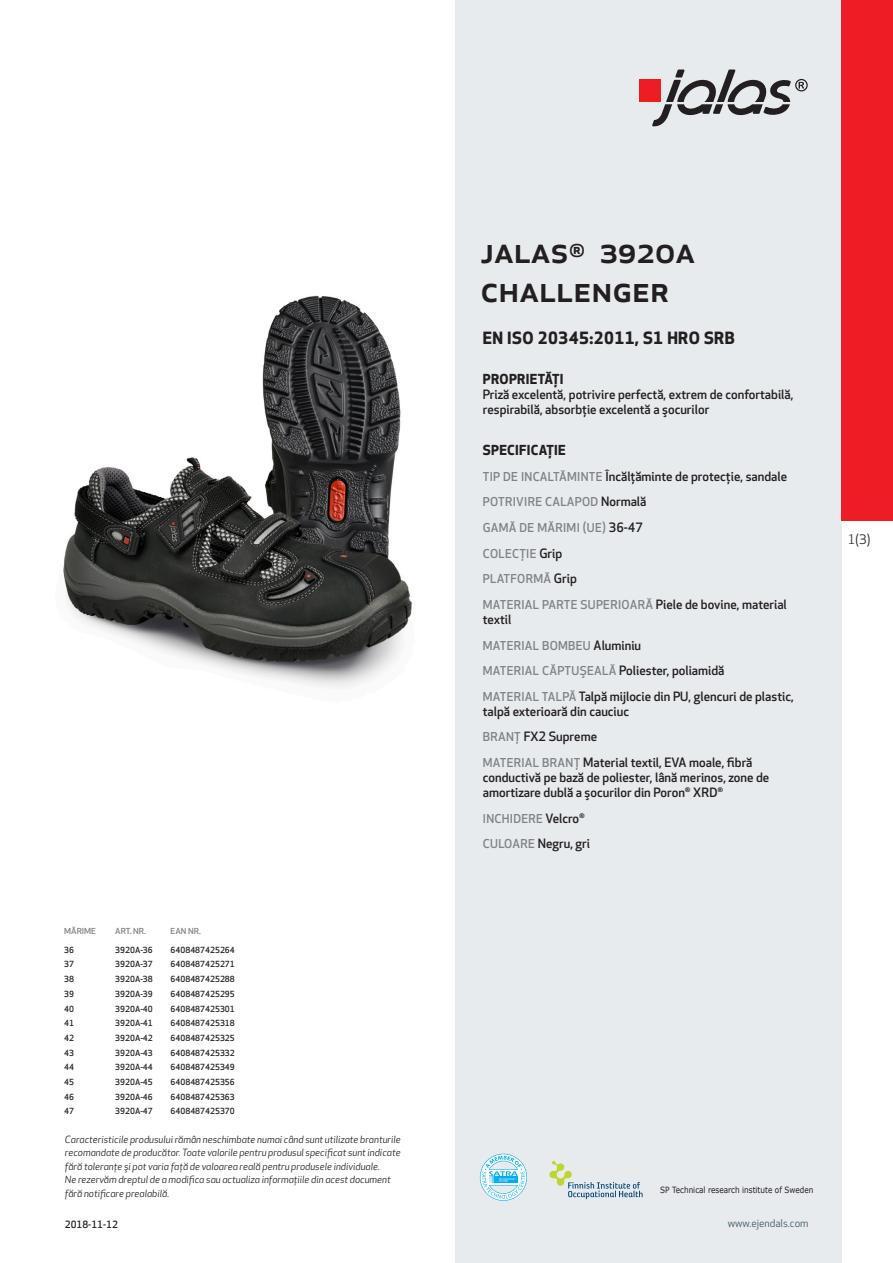
<style>
.page{position:relative;width:893px;height:1263px;background:#fff}
.page>*{position:absolute;margin:0;border:0;box-sizing:border-box;transform-origin:0 0}
.prodname{font:500 36px/39px "Apex New";color:#231f20}
.Funktion_body{font:700 16.5px "Apex New";letter-spacing:.025em;color:#231f20}
.Funktion_body-2{font:700 13.5px "Apex New";letter-spacing:.025em;color:#231f20}
.t1{font:12.75px "Apex New";color:#231f20}
.Funktion_body-3{font:500 12.6px/15px "Apex New";color:#231f20}
.Funktion_body-4{font:500 12px "Apex New";letter-spacing:.025em;color:#808285}
.t2{font:10.5px "Apex New";color:#405968}
.t3{font:italic 9.75px/13.5px "Apex New";color:#231f20}
.Sidfot_datum{font:500 9.75px "Apex New";color:#231f20}
.t4{font:8.55px "Verdana";color:#231f20;scale:.85 1}
.ArticleTable_body{font:500 8.25px "Apex New";color:#231f20}
.ArticeTable_header{font:500 8.1px "Apex New";color:#808285;scale:1.06 1}
.s1{font-size:12px;color:#808285}
.s2{font-size:12.6px;color:#231f20}
</style>
<div class="page">
<div style="left:455px;top:0;width:387px;height:1263px;background:#e8ebee"></div>
<svg style="left:549px;top:1161px;width:94px;height:38px"></svg>
<svg style="left:480px;top:1154px;width:47px;height:47px"></svg>
<div style="left:639px;top:80px;width:22px;height:22px;background:#ee1d23"></div>
<svg style="left:652px;top:70px;width:156px;height:56px"></svg>
<div style="left:842px;top:0;width:51px;height:520px;background:#ee1d23"></div>
<img style="left:63px;top:296px;width:349px;height:391px">
<p class="ArticeTable_header" style="left:64px;top:925px;width:32px">MĂRIME</p>
<p class="ArticeTable_header" style="left:115px;top:925px;width:31px">ART. NR.</p>
<p class="ArticeTable_header" style="left:171px;top:925px;width:30px">EAN NR.</p>
<p class="ArticleTable_body" style="left:64px;top:944px;width:11px">36</p>
<p class="ArticleTable_body" style="left:115px;top:944px;width:39px">3920A-36</p>
<p class="ArticleTable_body" style="left:171px;top:944px;width:66px">6408487425264</p>
<p class="ArticleTable_body" style="left:64px;top:959px;width:11px">37</p>
<p class="ArticleTable_body" style="left:115px;top:959px;width:39px">3920A-37</p>
<p class="ArticleTable_body" style="left:171px;top:959px;width:66px">6408487425271</p>
<p class="ArticleTable_body" style="left:64px;top:973px;width:11px">38</p>
<p class="ArticleTable_body" style="left:115px;top:973px;width:39px">3920A-38</p>
<p class="ArticleTable_body" style="left:171px;top:973px;width:66px">6408487425288</p>
<p class="ArticleTable_body" style="left:64px;top:988px;width:11px">39</p>
<p class="ArticleTable_body" style="left:115px;top:988px;width:39px">3920A-39</p>
<p class="ArticleTable_body" style="left:171px;top:988px;width:66px">6408487425295</p>
<p class="ArticleTable_body" style="left:64px;top:1003px;width:11px">40</p>
<p class="ArticleTable_body" style="left:115px;top:1003px;width:39px">3920A-40</p>
<p class="ArticleTable_body" style="left:171px;top:1003px;width:66px">6408487425301</p>
<p class="ArticleTable_body" style="left:64px;top:1018px;width:11px">41</p>
<p class="ArticleTable_body" style="left:115px;top:1018px;width:39px">3920A-41</p>
<p class="ArticleTable_body" style="left:171px;top:1018px;width:66px">6408487425318</p>
<p class="ArticleTable_body" style="left:64px;top:1032px;width:11px">42</p>
<p class="ArticleTable_body" style="left:115px;top:1032px;width:39px">3920A-42</p>
<p class="ArticleTable_body" style="left:171px;top:1032px;width:66px">6408487425325</p>
<p class="ArticleTable_body" style="left:64px;top:1047px;width:11px">43</p>
<p class="ArticleTable_body" style="left:115px;top:1047px;width:39px">3920A-43</p>
<p class="ArticleTable_body" style="left:171px;top:1047px;width:66px">6408487425332</p>
<p class="ArticleTable_body" style="left:64px;top:1062px;width:11px">44</p>
<p class="ArticleTable_body" style="left:115px;top:1062px;width:39px">3920A-44</p>
<p class="ArticleTable_body" style="left:171px;top:1062px;width:66px">6408487425349</p>
<p class="ArticleTable_body" style="left:64px;top:1076px;width:11px">45</p>
<p class="ArticleTable_body" style="left:115px;top:1076px;width:39px">3920A-45</p>
<p class="ArticleTable_body" style="left:171px;top:1076px;width:66px">6408487425356</p>
<p class="ArticleTable_body" style="left:64px;top:1091px;width:11px">46</p>
<p class="ArticleTable_body" style="left:115px;top:1091px;width:39px">3920A-46</p>
<p class="ArticleTable_body" style="left:171px;top:1091px;width:66px">6408487425363</p>
<p class="ArticleTable_body" style="left:64px;top:1106px;width:11px">47</p>
<p class="ArticleTable_body" style="left:115px;top:1106px;width:39px">3920A-47</p>
<p class="ArticleTable_body" style="left:171px;top:1106px;width:66px">6408487425370</p>
<p class="t3" style="left:65px;top:1132px;width:337px">Caracteristicile produsului rămân neschimbate numai când sunt utilizate branturile recomandate de producător. Toate valorile pentru produsul specificat sunt indicate fără toleranţe şi pot varia faţă de valoarea reală pentru produsele individuale.<br>Ne rezervăm dreptul de a modifica sau actualiza informaţiile din acest document fără notificare prealabilă.</p>
<p class="Sidfot_datum" style="left:65px;top:1218px;width:54px">2018-11-12</p>
<p class="prodname" style="left:480px;top:230px;width:216px">JALAS<sup>®</sup> 3920A<br>Challenger</p>
<p class="Funktion_body" style="left:483px;top:326px;width:253px">EN ISO 20345:2011, S1 HRO SRB</p>
<p class="Funktion_body-2" style="left:483px;top:370px;width:82px">PROPRIETĂŢI</p>
<p class="Funktion_body-3" style="left:483px;top:387px;width:312px">Priză excelentă, potrivire perfectă, extrem de confortabilă, respirabilă, absorbţie excelentă a şocurilor</p>
<p class="Funktion_body-2" style="left:483px;top:440px;width:84px">SPECIFICAŢIE</p>
<p class="Funktion_body-3" style="left:483px;top:468px;width:306px"><span class="s1">TIP DE INCALTĂMINTE</span> Încălţăminte de protecţie, sandale</p>
<p class="Funktion_body-4" style="left:483px;top:494px;width:165px">POTRIVIRE CALAPOD <span class="s2">Normală</span></p>
<p class="Funktion_body-4" style="left:483px;top:520px;width:162px">GAMĂ DE MĂRIMI (UE) <span class="s2">36-47</span></p>
<p class="Funktion_body-4" style="left:483px;top:545px;width:81px">COLECŢIE <span class="s2">Grip</span></p>
<p class="Funktion_body-4" style="left:483px;top:571px;width:96px">PLATFORMĂ <span class="s2">Grip</span></p>
<p class="Funktion_body-4" style="left:483px;top:596px;width:306px">MATERIAL PARTE SUPERIOARĂ <span class="s2">Piele de bovine, material</span></p>
<p class="Funktion_body-3" style="left:483px;top:612px;width:30px">textil</p>
<p class="Funktion_body-4" style="left:483px;top:637px;width:160px">MATERIAL BOMBEU <span class="s2">Aluminiu</span></p>
<p class="Funktion_body-3" style="left:483px;top:663px;width:243px"><span class="s1">MATERIAL CĂPTUŞEALĂ</span> Poliester, poliamidă</p>
<p class="Funktion_body-3" style="left:483px;top:688px;width:312px"><span class="s1">MATERIAL TALPĂ</span> Talpă mijlocie din PU, glencuri de plastic, talpă exterioară din cauciuc</p>
<p class="Funktion_body-3" style="left:483px;top:729px;width:116px"><span class="s1">BRANŢ</span> FX2 Supreme</p>
<p class="Funktion_body-3" style="left:483px;top:755px;width:288px"><span class="s1">MATERIAL BRANŢ</span> Material textil, EVA moale, fibră conductivă pe bază de poliester, lână merinos, zone de amortizare dublă a şocurilor din Poron<sup>®</sup> XRD<sup>®</sup></p>
<p class="Funktion_body-4" style="left:483px;top:810px;width:104px">INCHIDERE <span class="s2">Velcro</span><sup>®</sup></p>
<p class="Funktion_body-3" style="left:483px;top:836px;width:109px"><span class="s1">CULOARE</span> Negru, gri</p>
<p class="t1" style="left:848px;top:531px;width:24px">1(3)</p>
<p class="t4" style="left:660px;top:1184px;width:182px">SP Technical research institute of Sweden</p>
<p class="t2" style="left:728px;top:1217px;width:82px">www.ejendals.com</p>
</div>
